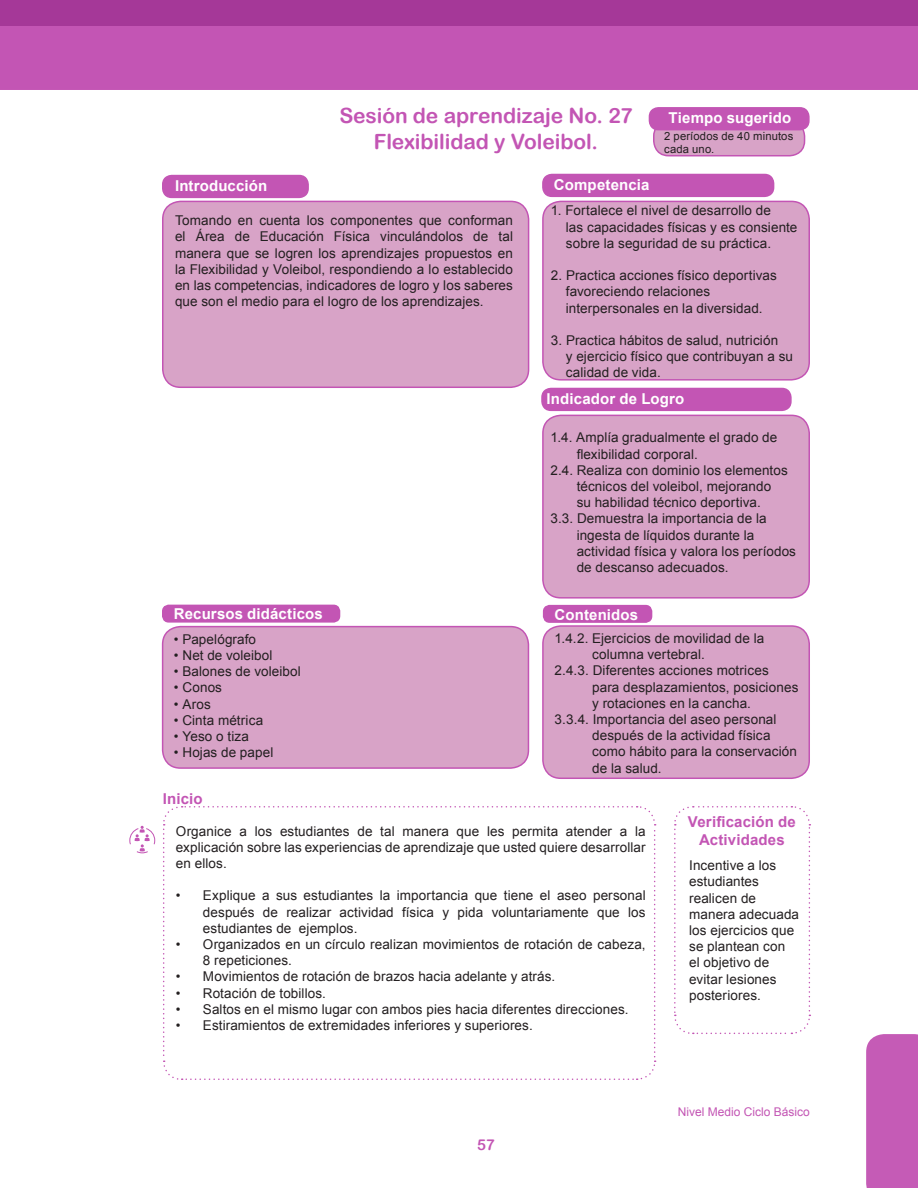
<style>
.page{position:relative;width:918px;height:1188px;background:#fff}
.page>*{position:absolute;margin:0;border:0;box-sizing:border-box;transform-origin:0 0}
.texto_de_tablas{font:21px "Arial Rounded MT Bold";letter-spacing:-.005em;color:#c355b4}
.texto_de_tablas-2{font:700 15px "Arial";letter-spacing:.01em;color:#fff}
.texto_de_tablas-3{font:700 15px "Arial";letter-spacing:.01em;color:#c355b4}
.t1{font:15px "Arial Rounded MT Bold";color:#c355b4}
.texto_de_tablas-4{font:13.5px/16.2px "Arial";letter-spacing:.005em;color:#231f20;text-align:justify}
.t2{font:12px "Arial";color:#c355b4}
.texto_de_tablas-5{font:11.25px "Arial";letter-spacing:.015em;color:#231f20}
</style>
<div class="page">
<div style="left:163px;top:201px;width:366px;height:186px;background:#d8a3c7;border-radius:18px"></div>
<div style="left:162px;top:201px;width:367px;height:187px;border:2px solid #c355b4;border-radius:18px"></div>
<div style="left:163px;top:627px;width:365px;height:141px;background:#d8a3c7;border-radius:18px"></div>
<div style="left:162px;top:626px;width:367px;height:143px;border:2px solid #c355b4;border-radius:18px"></div>
<div style="left:543px;top:201px;width:266px;height:179px;background:#d8a3c7;border-radius:18px"></div>
<div style="left:542px;top:201px;width:268px;height:180px;border:2px solid #c355b4;border-radius:18px"></div>
<div style="left:543px;top:415px;width:266px;height:183px;background:#d8a3c7;border-radius:18px"></div>
<div style="left:542px;top:415px;width:268px;height:184px;border:2px solid #c355b4;border-radius:18px"></div>
<div style="left:543px;top:626px;width:266px;height:152px;background:#d8a3c7;border-radius:18px"></div>
<div style="left:542px;top:625px;width:268px;height:154px;border:2px solid #c355b4;border-radius:18px"></div>
<div style="left:163px;top:176px;width:145px;height:21px;background:#c355b4;border-radius:9px"></div>
<div style="left:162px;top:175px;width:147px;height:23px;border:2px solid #c355b4;border-radius:9px"></div>
<div style="left:543px;top:174px;width:231px;height:22px;background:#c355b4;border-radius:9px"></div>
<div style="left:542px;top:174px;width:232px;height:23px;border:2px solid #c355b4;border-radius:9px"></div>
<div style="left:163px;top:605px;width:177px;height:17px;background:#c355b4;border-radius:6px"></div>
<div style="left:162px;top:605px;width:178px;height:18px;border:2px solid #c355b4;border-radius:6px"></div>
<div style="left:542px;top:388px;width:249px;height:22px;background:#c355b4;border-radius:9px"></div>
<div style="left:541px;top:388px;width:251px;height:23px;border:2px solid #c355b4;border-radius:9px"></div>
<div style="left:544px;top:606px;width:108px;height:16px;background:#c355b4;border-radius:6px"></div>
<div style="left:543px;top:605px;width:109px;height:18px;border:2px solid #c355b4;border-radius:6px"></div>
<svg style="left:163px;top:806px;width:493px;height:274px"></svg>
<svg style="left:674px;top:806px;width:137px;height:229px"></svg>
<div style="left:0;top:0;width:918px;height:90px;background:#c355b4"></div>
<div style="left:0;top:0;width:917px;height:26px;background:#a53898"></div>
<svg style="left:129px;top:826px;width:26px;height:27px"></svg>
<div style="left:654px;top:121px;width:151px;height:35px;background:#d8a3c7;border-radius:15px"></div>
<div style="left:653px;top:121px;width:152px;height:35px;border:2px solid #c355b4;border-radius:15px"></div>
<div style="left:649px;top:108px;width:160px;height:22px;background:#c355b4;border-radius:9px"></div>
<div style="left:649px;top:107px;width:161px;height:23px;border:2px solid #c355b4;border-radius:9px"></div>
<div style="left:866px;top:1034px;width:52px;height:154px;background:#c55bb6"></div>
<p class="texto_de_tablas" style="left:339px;top:104px;width:295px">Sesión de aprendizaje No. 27</p>
<p class="texto_de_tablas" style="left:374px;top:129px;width:226px">Flexibilidad y Voleibol.</p>
<p class="texto_de_tablas-2" style="left:175px;top:176px;width:94px">Introducción</p>
<p class="texto_de_tablas-2" style="left:554px;top:175px;width:97px">Competencia</p>
<p class="texto_de_tablas-2" style="left:669px;top:108px;width:124px">Tiempo sugerido</p>
<p class="texto_de_tablas-5" style="left:664px;top:128px;width:131px">2 períodos de 40 minutos</p>
<p class="texto_de_tablas-5" style="left:664px;top:142px;width:52px">cada uno.</p>
<p class="texto_de_tablas-4" style="left:175px;top:213px;width:339px">Tomando en cuenta los componentes que conforman el Área de Educación Física vinculándolos de tal manera que se logren los aprendizajes propuestos en la Flexibilidad y Voleibol, respondiendo a lo establecido en las competencias, indicadores de logro y los saberes que son el medio para el logro de los aprendizajes.</p>
<p class="texto_de_tablas-2" style="left:174px;top:603px;width:150px">Recursos didácticos</p>
<p class="texto_de_tablas-4" style="left:174px;top:631px;width:84px">• Papelógrafo</p>
<p class="texto_de_tablas-4" style="left:174px;top:647px;width:100px">• Net de voleibol</p>
<p class="texto_de_tablas-4" style="left:174px;top:663px;width:128px">• Balones de voleibol</p>
<p class="texto_de_tablas-4" style="left:174px;top:680px;width:50px">• Conos</p>
<p class="texto_de_tablas-4" style="left:174px;top:696px;width:38px">• Aros</p>
<p class="texto_de_tablas-4" style="left:174px;top:712px;width:91px">• Cinta métrica</p>
<p class="texto_de_tablas-4" style="left:174px;top:728px;width:76px">• Yeso o tiza</p>
<p class="texto_de_tablas-4" style="left:174px;top:744px;width:101px">• Hojas de papel</p>
<p class="texto_de_tablas-3" style="left:163px;top:788px;width:41px">Inicio</p>
<p class="texto_de_tablas-4" style="left:551px;top:203px;width:222px">1. Fortalece el nivel de desarrollo de</p>
<p class="texto_de_tablas-4" style="left:566px;top:219px;width:233px">las capacidades físicas y es consiente</p>
<p class="texto_de_tablas-4" style="left:566px;top:235px;width:207px">sobre la seguridad de su práctica.</p>
<p class="texto_de_tablas-4" style="left:551px;top:268px;width:227px">2. Practica acciones físico deportivas</p>
<p class="texto_de_tablas-4" style="left:566px;top:284px;width:146px">favoreciendo relaciones</p>
<p class="texto_de_tablas-4" style="left:566px;top:300px;width:198px">interpersonales en la diversidad.</p>
<p class="texto_de_tablas-4" style="left:551px;top:332px;width:229px">3. Practica hábitos de salud, nutrición</p>
<p class="texto_de_tablas-4" style="left:566px;top:349px;width:229px">y ejercicio físico que contribuyan a su</p>
<p class="texto_de_tablas-4" style="left:566px;top:365px;width:96px">calidad de vida.</p>
<p class="texto_de_tablas-2" style="left:547px;top:389px;width:139px">Indicador de Logro</p>
<p class="texto_de_tablas-4" style="left:550px;top:430px;width:228px">1.4. Amplía gradualmente el grado de</p>
<p class="texto_de_tablas-4" style="left:577px;top:446px;width:123px">flexibilidad corporal.</p>
<p class="texto_de_tablas-4" style="left:550px;top:462px;width:239px">2.4. Realiza con dominio los elementos</p>
<p class="texto_de_tablas-4" style="left:577px;top:478px;width:196px">técnicos del voleibol, mejorando</p>
<p class="texto_de_tablas-4" style="left:577px;top:494px;width:186px">su habilidad técnico deportiva.</p>
<p class="texto_de_tablas-4" style="left:550px;top:511px;width:218px">3.3. Demuestra la importancia de la</p>
<p class="texto_de_tablas-4" style="left:577px;top:527px;width:179px">ingesta de líquidos durante la</p>
<p class="texto_de_tablas-4" style="left:577px;top:543px;width:221px">actividad física y valora los períodos</p>
<p class="texto_de_tablas-4" style="left:577px;top:559px;width:153px">de descanso adecuados.</p>
<p class="texto_de_tablas-2" style="left:555px;top:604px;width:85px">Contenidos</p>
<p class="texto_de_tablas-4" style="left:555px;top:630px;width:211px">1.4.2. Ejercicios de movilidad de la</p>
<p class="texto_de_tablas-4" style="left:592px;top:647px;width:114px">columna vertebral.</p>
<p class="texto_de_tablas-4" style="left:555px;top:663px;width:216px">2.4.3. Diferentes acciones motrices</p>
<p class="texto_de_tablas-4" style="left:592px;top:679px;width:208px">para desplazamientos, posiciones</p>
<p class="texto_de_tablas-4" style="left:592px;top:695px;width:160px">y rotaciones en la cancha.</p>
<p class="texto_de_tablas-4" style="left:555px;top:711px;width:223px">3.3.4. Importancia del aseo personal</p>
<p class="texto_de_tablas-4" style="left:592px;top:728px;width:180px">después de la actividad física</p>
<p class="texto_de_tablas-4" style="left:592px;top:744px;width:206px">como hábito para la conservación</p>
<p class="texto_de_tablas-4" style="left:592px;top:760px;width:71px">de la salud.</p>
<p class="texto_de_tablas-4" style="left:176px;top:823px;width:471px">Organice a los estudiantes de tal manera que les permita atender a la explicación sobre las experiencias de aprendizaje que usted quiere desarrollar en ellos.</p>
<p class="texto_de_tablas-4" style="left:203px;top:888px;width:444px;text-indent:-27px">• Explique a sus estudiantes la importancia que tiene el aseo personal después de realizar actividad física y pida voluntariamente que los estudiantes de ejemplos.</p>
<p class="texto_de_tablas-4" style="left:203px;top:936px;width:444px;text-indent:-27px">• Organizados en un círculo realizan movimientos de rotación de cabeza,<br>8 repeticiones.</p>
<p class="texto_de_tablas-4" style="left:176px;top:969px;width:381px">• Movimientos de rotación de brazos hacia adelante y atrás.</p>
<p class="texto_de_tablas-4" style="left:176px;top:985px;width:152px">• Rotación de tobillos.</p>
<p class="texto_de_tablas-4" style="left:176px;top:1001px;width:454px">• Saltos en el mismo lugar con ambos pies hacia diferentes direcciones.</p>
<p class="texto_de_tablas-4" style="left:176px;top:1017px;width:358px">• Estiramientos de extremidades inferiores y superiores.</p>
<p class="t1" style="left:477px;top:1135px;width:19px">57</p>
<p class="texto_de_tablas-3" style="left:688px;top:811px;width:109px">Verificación de</p>
<p class="texto_de_tablas-3" style="left:699px;top:829px;width:87px">Actividades</p>
<p class="texto_de_tablas-4" style="left:689px;top:858px;width:111px;text-align:left">Incentive a los estudiantes realicen de manera adecuada los ejercicios que se plantean con el objetivo de evitar lesiones posteriores.</p>
<p class="t2" style="left:678px;top:1104px;width:134px">Nivel Medio Ciclo Básico</p>
</div>
